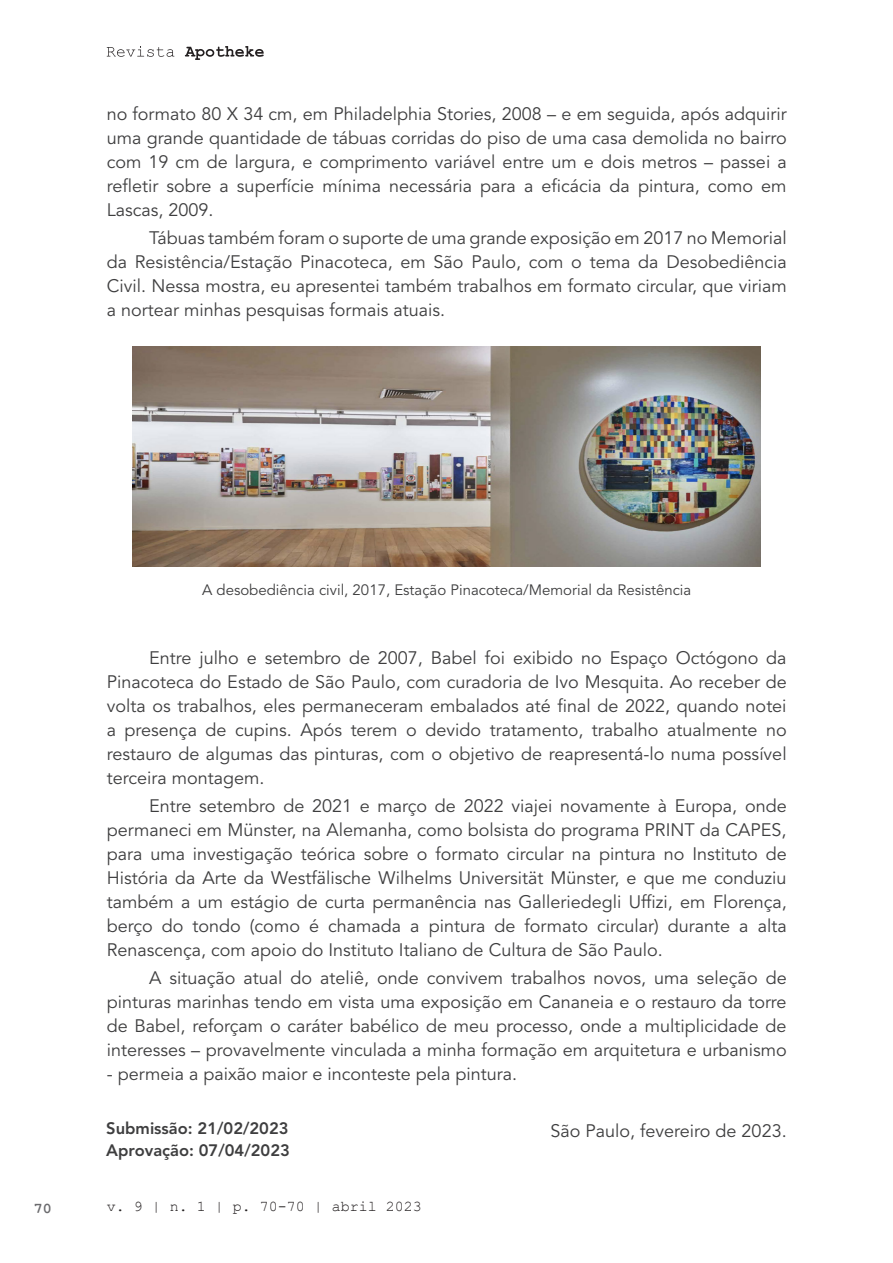
<style>
.page{position:relative;width:893px;height:1263px;background:#fff}
.page>*{position:absolute;margin:0;border:0;box-sizing:border-box;transform-origin:0 0}
.Corpo_Texto{font:18px/24px "Avenir LT Std";color:#3e3e3f;text-align:justify}
.Texto_Resumo_e_palav{font:800 16.5px "Avenir LT Std";color:#3e3e3f}
.Legenda_Foto{font:15px "Avenir LT Std";color:#3e3e3f}
.t1{font:15px "Courier New";color:#231f20}
.t2{font:700 15px "Courier New";color:#6b6b6e}
</style>
<div class="page">
<svg style="left:107px;top:46px;width:67px;height:11px"></svg>
<svg style="left:185px;top:46px;width:79px;height:14px"></svg>
<img style="left:132px;top:346px;width:629px;height:220px">
<p class="Corpo_Texto" style="left:107px;top:102px;width:681px">no formato 80 X 34 cm, em Philadelphia Stories, 2008 – e em seguida, após adquirir uma grande quantidade de tábuas corridas do piso de uma casa demolida no bairro com 19 cm de largura, e comprimento variável entre um e dois metros – passei a refletir sobre a superfície mínima necessária para a eficácia da pintura, como em Lascas, 2009.</p>
<p class="Corpo_Texto" style="left:107px;top:226px;width:681px;text-indent:43px">Tábuas também foram o suporte de uma grande exposição em 2017 no Memorial da Resistência/Estação Pinacoteca, em São Paulo, com o tema da Desobediência Civil. Nessa mostra, eu apresentei também trabalhos em formato circular, que viriam a nortear minhas pesquisas formais atuais.</p>
<p class="Legenda_Foto" style="left:202px;top:581px;width:491px">A desobediência civil, 2017, Estação Pinacoteca/Memorial da Resistência</p>
<p class="Corpo_Texto" style="left:107px;top:646px;width:681px;text-indent:43px">Entre julho e setembro de 2007, Babel foi exibido no Espaço Octógono da Pinacoteca do Estado de São Paulo, com curadoria de Ivo Mesquita. Ao receber de volta os trabalhos, eles permaneceram embalados até final de 2022, quando notei a presença de cupins. Após terem o devido tratamento, trabalho atualmente no restauro de algumas das pinturas, com o objetivo de reapresentá-lo numa possível terceira montagem.</p>
<p class="Corpo_Texto" style="left:107px;top:794px;width:681px;text-indent:43px">Entre setembro de 2021 e março de 2022 viajei novamente à Europa, onde permaneci em Münster, na Alemanha, como bolsista do programa PRINT da CAPES, para uma investigação teórica sobre o formato circular na pintura no Instituto de História da Arte da Westfälische Wilhelms Universität Münster, e que me conduziu também a um estágio de curta permanência nas Galleriedegli Uffizi, em Florença, berço do tondo (como é chamada a pintura de formato circular) durante a alta Renascença, com apoio do Instituto Italiano de Cultura de São Paulo.</p>
<p class="Corpo_Texto" style="left:107px;top:967px;width:681px;text-indent:43px">A situação atual do ateliê, onde convivem trabalhos novos, uma seleção de pinturas marinhas tendo em vista uma exposição em Cananeia e o restauro da torre de Babel, reforçam o caráter babélico de meu processo, onde a multiplicidade de interesses – provavelmente vinculada a minha formação em arquitetura e urbanismo</p>
<p class="Corpo_Texto" style="left:107px;top:1063px;width:412px">- permeia a paixão maior e inconteste pela pintura.</p>
<p class="Texto_Resumo_e_palav" style="left:106px;top:1118px;width:184px">Submissão: 21/02/2023</p>
<p class="Corpo_Texto" style="left:551px;top:1119px;width:238px">São Paulo, fevereiro de 2023.</p>
<p class="Texto_Resumo_e_palav" style="left:106px;top:1140px;width:185px">Aprovação: 07/04/2023</p>
<p class="t2" style="left:34px;top:1199px;width:19px">70</p>
<p class="t1" style="left:107px;top:1197px;width:317px">v. 9 | n. 1 | p. 70-70 | abril 2023</p>
</div>
